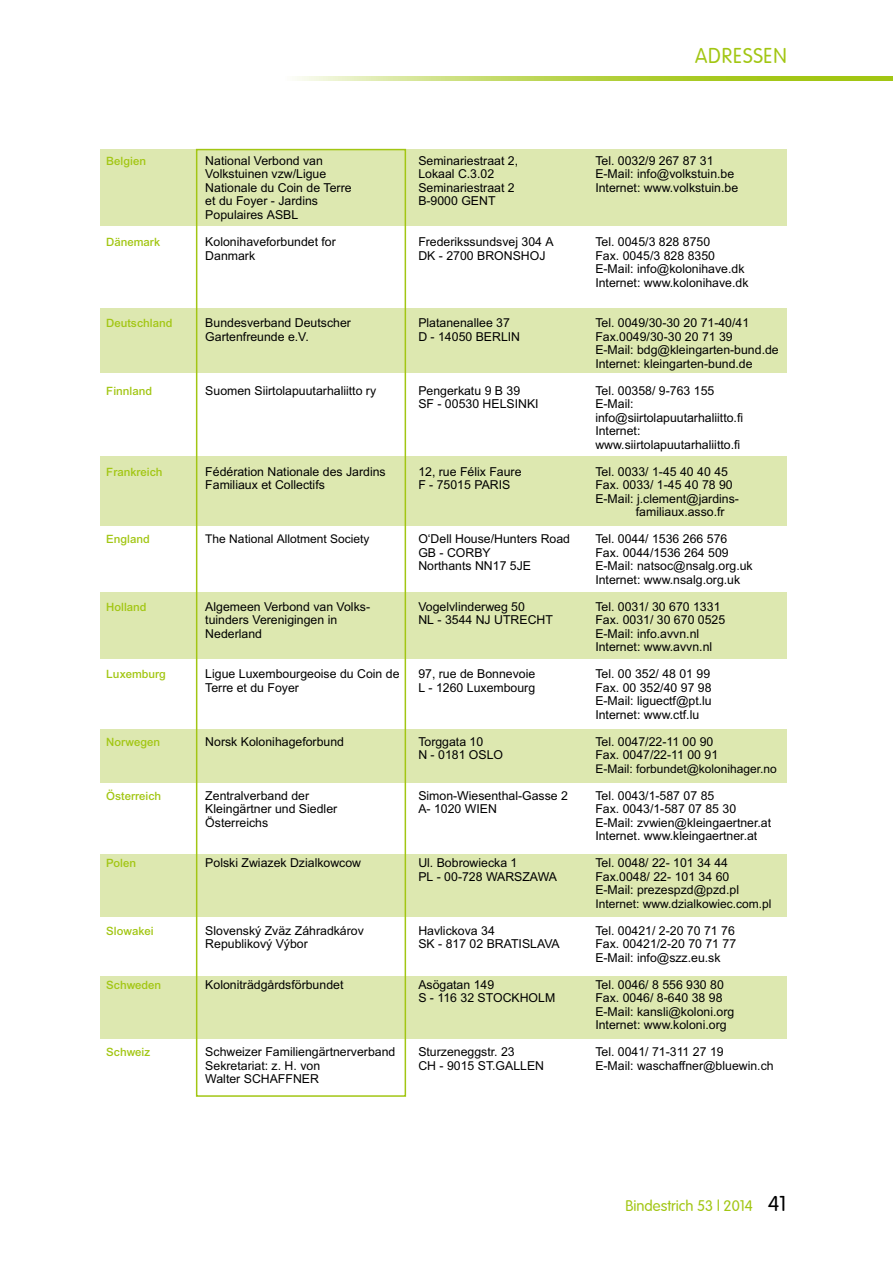
<style>
.page{position:relative;width:893px;height:1263px;background:#fff}
.page>*{position:absolute;margin:0;border:0;box-sizing:border-box;transform-origin:0 0}
.t1{font:21px "Vogue Plain";letter-spacing:.05em;color:#a2c613;scale:.95 1}
.t2{font:15px "Vogue Plain";color:#a2c613}
.t3{font:12.3px/13.5px "Arial";color:#000}
.t4{font:12.3px "Arial Bld";color:#a2c613}
.t5{font:12px "Arial";color:#000}
.s1{font-size:21px;color:#000}
</style>
<div class="page">
<svg style="left:295px;top:77px;width:598px;height:4px;background:#bcd657"></svg>
<div style="left:101px;top:150px;width:686px;height:76px;background:#dde8b0"></div>
<div style="left:101px;top:308px;width:686px;height:65px;background:#dde8b0"></div>
<div style="left:101px;top:456px;width:686px;height:70px;background:#dde8b0"></div>
<div style="left:101px;top:592px;width:686px;height:67px;background:#dde8b0"></div>
<div style="left:101px;top:729px;width:686px;height:53px;background:#dde8b0"></div>
<div style="left:101px;top:854px;width:686px;height:62px;background:#dde8b0"></div>
<div style="left:101px;top:976px;width:686px;height:62px;background:#dde8b0"></div>
<div style="left:196px;top:149px;width:210px;height:948px;border:2px solid #a2c613"></div>
<h1 class="t1" style="left:695px;top:44px;width:98px">ADRESSEN</h1>
<p class="t4" style="left:106px;top:153px;width:41px">Belgien</p>
<p class="t3" style="left:205px;top:154px;width:119px">National Verbond van</p>
<p class="t3" style="left:418px;top:154px;width:101px">Seminariestraat 2,</p>
<p class="t3" style="left:595px;top:154px;width:120px">Tel. 0032/9 267 87 31</p>
<p class="t3" style="left:205px;top:167px;width:123px">Volkstuinen vzw/Ligue</p>
<p class="t3" style="left:418px;top:167px;width:77px">Lokaal C.3.02</p>
<p class="t3" style="left:595px;top:167px;width:140px">E-Mail: info@volkstuin.be</p>
<p class="t3" style="left:205px;top:181px;width:148px">Nationale du Coin de Terre</p>
<p class="t3" style="left:418px;top:181px;width:98px">Seminariestraat 2</p>
<p class="t3" style="left:595px;top:181px;width:144px">Internet: www.volkstuin.be</p>
<p class="t3" style="left:205px;top:194px;width:114px">et du Foyer - Jardins</p>
<p class="t3" style="left:418px;top:194px;width:79px">B-9000 GENT</p>
<p class="t3" style="left:205px;top:208px;width:94px">Populaires ASBL</p>
<p class="t4" style="left:106px;top:234px;width:55px">Dänemark</p>
<p class="t3" style="left:205px;top:235px;width:132px">Kolonihaveforbundet for</p>
<p class="t3" style="left:418px;top:235px;width:137px">Frederikssundsvej 304 A</p>
<p class="t3" style="left:595px;top:235px;width:116px">Tel. 0045/3 828 8750</p>
<p class="t3" style="left:205px;top:249px;width:51px">Danmark</p>
<p class="t3" style="left:418px;top:249px;width:129px">DK - 2700 BRONSHOJ</p>
<p class="t3" style="left:595px;top:249px;width:155px">Fax. 0045/3 828 8350<br>E-Mail: info@kolonihave.dk<br>Internet: www.kolonihave.dk</p>
<p class="t4" style="left:106px;top:315px;width:68px">Deutschland</p>
<p class="t3" style="left:205px;top:316px;width:147px">Bundesverband Deutscher</p>
<p class="t3" style="left:418px;top:316px;width:93px">Platanenallee 37</p>
<p class="t3" style="left:595px;top:316px;width:155px">Tel. 0049/30-30 20 71-40/41</p>
<p class="t3" style="left:205px;top:330px;width:105px">Gartenfreunde e.V.</p>
<p class="t3" style="left:418px;top:330px;width:103px">D - 14050 BERLIN</p>
<p class="t3" style="left:595px;top:330px;width:185px">Fax.0049/30-30 20 71 39<br>E-Mail: bdg@kleingarten-bund.de<br>Internet: kleingarten-bund.de</p>
<p class="t4" style="left:106px;top:382px;width:47px">Finnland</p>
<p class="t3" style="left:205px;top:384px;width:172px">Suomen Siirtolapuutarhaliitto ry</p>
<p class="t3" style="left:418px;top:384px;width:103px">Pengerkatu 9 B 39</p>
<p class="t3" style="left:595px;top:384px;width:120px">Tel. 00358/ 9-763 155</p>
<p class="t3" style="left:418px;top:397px;width:122px">SF - 00530 HELSINKI</p>
<p class="t3" style="left:595px;top:397px;width:149px">E-Mail: info@siirtolapuutarhaliitto.fi<br>Internet: www.siirtolapuutarhaliitto.fi</p>
<p class="t4" style="left:106px;top:463px;width:58px">Frankreich</p>
<p class="t3" style="left:205px;top:465px;width:182px">Fédération Nationale des Jardins</p>
<p class="t3" style="left:418px;top:465px;width:105px">12, rue Félix Faure</p>
<p class="t3" style="left:595px;top:465px;width:134px">Tel. 0033/ 1-45 40 40 45</p>
<p class="t3" style="left:205px;top:478px;width:121px">Familiaux et Collectifs</p>
<p class="t3" style="left:418px;top:478px;width:94px">F - 75015 PARIS</p>
<p class="t3" style="left:595px;top:478px;width:139px">Fax. 0033/ 1-45 40 78 90</p>
<p class="t3" style="left:595px;top:492px;width:145px">E-Mail: j.clement@jardins-</p>
<p class="t3" style="left:636px;top:505px;width:90px">familiaux.asso.fr</p>
<p class="t4" style="left:106px;top:531px;width:45px">England</p>
<p class="t5" style="left:205px;top:532px;width:166px">The National Allotment Society</p>
<p class="t3" style="left:418px;top:532px;width:153px">O‘Dell House/Hunters Road</p>
<p class="t3" style="left:595px;top:532px;width:133px">Tel. 0044/ 1536 266 576</p>
<p class="t3" style="left:418px;top:545px;width:74px">GB - CORBY</p>
<p class="t3" style="left:595px;top:545px;width:135px">Fax. 0044/1536 264 509</p>
<p class="t3" style="left:418px;top:559px;width:114px">Northants NN17 5JE</p>
<p class="t3" style="left:595px;top:559px;width:159px">E-Mail: natsoc@nsalg.org.uk<br>Internet: www.nsalg.org.uk</p>
<p class="t4" style="left:106px;top:598px;width:42px">Holland</p>
<p class="t3" style="left:205px;top:600px;width:166px">Algemeen Verbond van Volks-</p>
<p class="t3" style="left:418px;top:600px;width:108px">Vogelvlinderweg 50</p>
<p class="t3" style="left:595px;top:600px;width:127px">Tel. 0031/ 30 670 1331</p>
<p class="t3" style="left:205px;top:613px;width:133px">tuinders Verenigingen in</p>
<p class="t3" style="left:418px;top:613px;width:136px">NL - 3544 NJ UTRECHT</p>
<p class="t3" style="left:595px;top:613px;width:131px">Fax. 0031/ 30 670 0525</p>
<p class="t3" style="left:205px;top:627px;width:58px">Nederland</p>
<p class="t3" style="left:595px;top:627px;width:118px">E-Mail: info.avvn.nl<br>Internet: www.avvn.nl</p>
<p class="t4" style="left:106px;top:666px;width:61px">Luxemburg</p>
<p class="t3" style="left:205px;top:667px;width:196px">Ligue Luxembourgeoise du Coin de</p>
<p class="t3" style="left:418px;top:667px;width:118px">97, rue de Bonnevoie</p>
<p class="t3" style="left:595px;top:667px;width:116px">Tel. 00 352/ 48 01 99</p>
<p class="t3" style="left:205px;top:681px;width:95px">Terre et du Foyer</p>
<p class="t3" style="left:418px;top:681px;width:118px">L - 1260 Luxembourg</p>
<p class="t3" style="left:595px;top:681px;width:118px;text-align:justify">Fax. 00 352/40 97 98<br>E-Mail: liguectf@pt.lu Internet: www.ctf.lu</p>
<p class="t4" style="left:106px;top:733px;width:55px">Norwegen</p>
<p class="t3" style="left:205px;top:735px;width:140px">Norsk Kolonihageforbund</p>
<p class="t3" style="left:418px;top:735px;width:66px">Torggata 10</p>
<p class="t3" style="left:595px;top:735px;width:120px">Tel. 0047/22-11 00 90</p>
<p class="t3" style="left:418px;top:748px;width:86px">N - 0181 OSLO</p>
<p class="t3" style="left:595px;top:748px;width:124px">Fax. 0047/22-11 00 91</p>
<p class="t5" style="left:595px;top:762px;width:183px">E-Mail: forbundet@kolonihager.no</p>
<p class="t4" style="left:106px;top:787px;width:56px">Österreich</p>
<p class="t3" style="left:205px;top:788px;width:105px">Zentralverband der</p>
<p class="t3" style="left:418px;top:788px;width:151px">Simon-Wiesenthal-Gasse 2</p>
<p class="t3" style="left:595px;top:788px;width:120px">Tel. 0043/1-587 07 85</p>
<p class="t3" style="left:205px;top:802px;width:133px">Kleingärtner und Siedler</p>
<p class="t3" style="left:418px;top:802px;width:80px">A- 1020 WIEN</p>
<p class="t3" style="left:595px;top:802px;width:142px">Fax. 0043/1-587 07 85 30</p>
<p class="t3" style="left:205px;top:815px;width:64px">Österreichs</p>
<p class="t3" style="left:595px;top:815px;width:177px">E-Mail: zvwien@kleingaertner.at<br>Internet. www.kleingaertner.at</p>
<p class="t4" style="left:106px;top:855px;width:31px">Polen</p>
<p class="t3" style="left:205px;top:856px;width:157px">Polski Zwiazek Dzialkowcow</p>
<p class="t3" style="left:418px;top:856px;width:101px">Ul. Bobrowiecka 1</p>
<p class="t3" style="left:595px;top:856px;width:134px">Tel. 0048/ 22- 101 34 44</p>
<p class="t3" style="left:418px;top:870px;width:140px">PL - 00-728 WARSZAWA</p>
<p class="t3" style="left:595px;top:870px;width:145px">Fax.0048/ 22- 101 34 60<br>E-Mail: prezespzd@pzd.pl</p>
<p class="t5" style="left:595px;top:897px;width:178px">Internet: www.dzialkowiec.com.pl</p>
<p class="t4" style="left:106px;top:922px;width:49px">Slowakei</p>
<p class="t3" style="left:205px;top:923px;width:160px">Slovenský Zväz Záhradkárov</p>
<p class="t3" style="left:418px;top:923px;width:78px">Havlickova 34</p>
<p class="t3" style="left:595px;top:923px;width:141px">Tel. 00421/ 2-20 70 71 76</p>
<p class="t3" style="left:205px;top:937px;width:104px">Republikový Výbor</p>
<p class="t3" style="left:418px;top:937px;width:143px">SK - 817 02 BRATISLAVA</p>
<p class="t3" style="left:595px;top:937px;width:142px">Fax. 00421/2-20 70 71 77<br>E-Mail: info@szz.eu.sk</p>
<p class="t4" style="left:106px;top:976px;width:56px">Schweden</p>
<p class="t3" style="left:205px;top:978px;width:140px">Koloniträdgårdsförbundet</p>
<p class="t3" style="left:418px;top:978px;width:77px">Asögatan 149</p>
<p class="t3" style="left:595px;top:978px;width:130px">Tel. 0046/ 8 556 930 80</p>
<p class="t3" style="left:418px;top:991px;width:138px">S - 116 32 STOCKHOLM</p>
<p class="t3" style="left:595px;top:991px;width:140px">Fax. 0046/ 8-640 38 98<br>E-Mail: kansli@koloni.org<br>Internet: www.koloni.org</p>
<p class="t4" style="left:106px;top:1044px;width:45px">Schweiz</p>
<p class="t3" style="left:205px;top:1045px;width:192px">Schweizer Familiengärtnerverband</p>
<p class="t3" style="left:418px;top:1045px;width:98px">Sturzeneggstr. 23</p>
<p class="t3" style="left:595px;top:1045px;width:130px">Tel. 0041/ 71-311 27 19</p>
<p class="t3" style="left:205px;top:1059px;width:116px">Sekretariat: z. H. von</p>
<p class="t3" style="left:418px;top:1059px;width:127px">CH - 9015 ST.GALLEN</p>
<p class="t3" style="left:595px;top:1059px;width:180px">E-Mail: waschaffner@bluewin.ch</p>
<p class="t3" style="left:205px;top:1072px;width:115px">Walter SCHAFFNER</p>
<p class="t2" style="left:625px;top:1197px;width:163px">Bindestrich 53 | 2014 <span class="s1">41</span></p>
</div>
